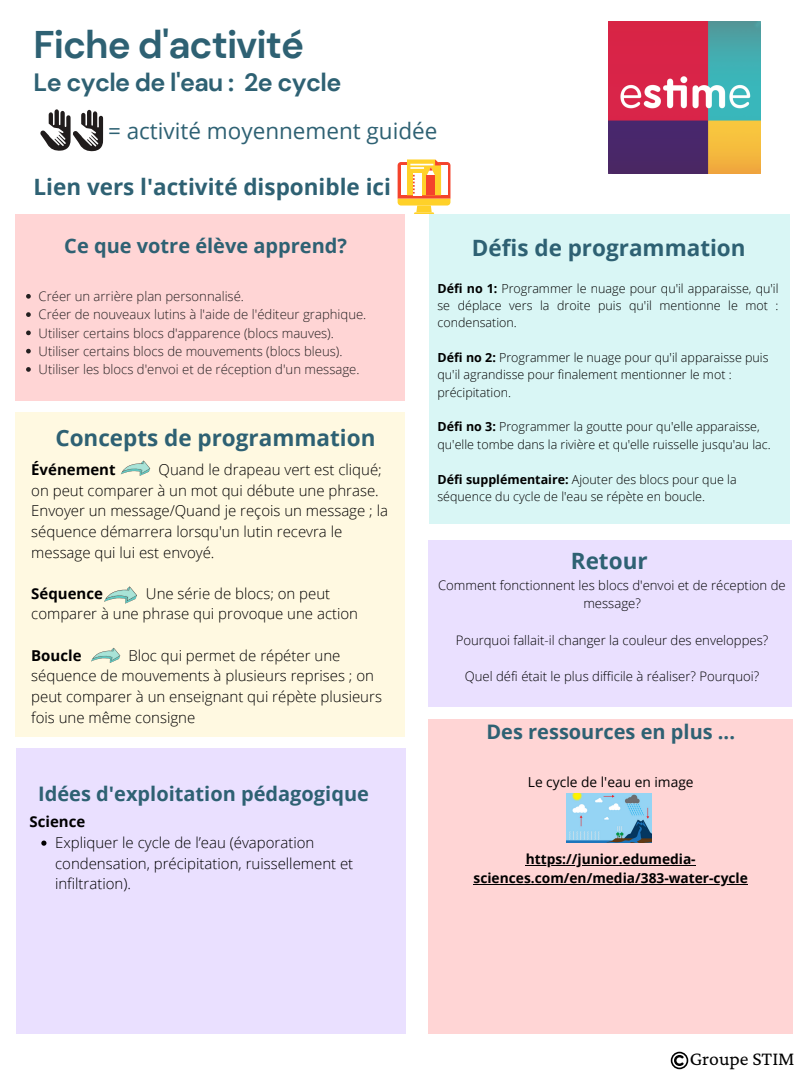
<style>
.page{position:relative;width:810px;height:1080px;background:#fff}
.page>*{position:absolute;margin:0;border:0;box-sizing:border-box;transform-origin:0 0}
.t1{font:700 38.5px "DM Sans";letter-spacing:-.025em;color:#2e6173}
.t2{font:700 25px "DM Sans";letter-spacing:-.025em;color:#2e6173}
.t3{font:700 22.5px "Open Sans";color:#2e6173}
.t4{font:22.5px "Open Sans";color:#2e6173}
.t5{font:700 20px "Open Sans";color:#2e6173}
.t6{font:19.75px "Crimson Pro";color:#000}
.t7{font:300 15px/20.6px "Open Sans";color:#000}
.t8{font:700 15px "Open Sans";color:#000}
.t9{font:700 13.75px/19.2px "Open Sans";color:#000;text-align:center}
.t10{font:13.75px "Open Sans";color:#000}
.t11{font:300 13.12px/18.2px "Open Sans";color:#231f20}
.t12{font:300 13.12px/18.2px "Open Sans";color:#000;text-align:center}
.t13{font:300 12.5px/17.4px "Open Sans";color:#000}
.s1{font-weight:700}
</style>
<div class="page">
<div style="left:428px;top:719px;width:365px;height:315px;background:#ffd5d5"></div>
<div style="left:429px;top:214px;width:361px;height:310px;background:#d9f6f5"></div>
<div style="left:15px;top:214px;width:389px;height:187px;background:#ffd5d5"></div>
<div style="left:428px;top:540px;width:364px;height:167px;background:#eae0ff"></div>
<div style="left:15px;top:412px;width:390px;height:325px;background:#fff9e1"></div>
<svg style="left:91px;top:648px;width:29px;height:15px"></svg>
<svg style="left:104px;top:586px;width:33px;height:17px"></svg>
<div style="left:16px;top:749px;width:389px;height:285px;background:#eae0ff"></div>
<img style="left:609px;top:22px;width:152px;height:151px">
<svg style="left:671px;top:1052px;width:17px;height:17px"></svg>
<svg style="left:121px;top:461px;width:29px;height:15px"></svg>
<img style="left:566px;top:793px;width:86px;height:49px">
<svg style="left:41px;top:841px;width:5px;height:5px"></svg>
<hr style="left:526px;top:865px;width:170px;height:1px;background:#000">
<hr style="left:474px;top:884px;width:274px;height:1px;background:#000">
<svg style="left:26px;top:294px;width:5px;height:5px"></svg>
<svg style="left:26px;top:312px;width:5px;height:5px"></svg>
<svg style="left:26px;top:331px;width:5px;height:4px"></svg>
<svg style="left:26px;top:349px;width:5px;height:5px"></svg>
<svg style="left:26px;top:367px;width:5px;height:5px"></svg>
<svg style="left:398px;top:159px;width:52px;height:55px"></svg>
<svg style="left:40px;top:109px;width:63px;height:43px"></svg>
<h1 class="t1" style="left:34px;top:20px;width:272px">Fiche d'activité</h1>
<h2 class="t2" style="left:34px;top:67px;width:309px">Le cycle de l'eau : 2e cycle</h2>
<h3 class="t4" style="left:108px;top:115px;width:331px">= activité moyennement guidée</h3>
<h3 class="t3" style="left:34px;top:171px;width:359px">Lien vers l'activité disponible ici</h3>
<h3 class="t5" style="left:64px;top:232px;width:284px">Ce que votre élève apprend?</h3>
<h3 class="t3" style="left:472px;top:232px;width:275px">Défis de programmation</h3>
<p class="t11" style="left:39px;top:287px;width:329px">Créer un arrière plan personnalisé.<br>Créer de nouveaux lutins à l'aide de l'éditeur graphique.<br>Utiliser certains blocs d'apparence (blocs mauves).<br>Utiliser certains blocs de mouvements (blocs bleus).<br>Utiliser les blocs d'envoi et de réception d'un message.</p>
<h3 class="t3" style="left:55px;top:422px;width:322px">Concepts de programmation</h3>
<p class="t8" style="left:31px;top:459px;width:86px">Événement</p>
<p class="t7" style="left:31px;top:459px;width:358px;text-indent:127px">Quand le drapeau vert est cliqué; on peut comparer à un mot qui débute une phrase.<br>Envoyer un message/Quand je reçois un message ; la séquence démarrera lorsqu'un lutin recevra le message qui lui est envoyé.</p>
<p class="t8" style="left:31px;top:583px;width:73px">Séquence</p>
<p class="t7" style="left:31px;top:583px;width:328px;text-indent:115px">Une série de blocs; on peut comparer à une phrase qui provoque une action</p>
<p class="t8" style="left:31px;top:645px;width:52px">Boucle</p>
<p class="t7" style="left:31px;top:645px;width:352px;text-indent:97px">Bloc qui permet de répéter une séquence de mouvements à plusieurs reprises ; on peut comparer à un enseignant qui répète plusieurs fois une même consigne</p>
<h3 class="t5" style="left:38px;top:780px;width:332px">Idées d'exploitation pédagogique</h3>
<p class="t8" style="left:30px;top:811px;width:57px">Science</p>
<p class="t7" style="left:55px;top:832px;width:300px">Expliquer le cycle de l’eau (évaporation condensation, précipitation, ruissellement et infiltration).</p>
<p class="t13" style="left:437px;top:279px;width:343px;text-align:justify"><span class="s1">Défi no 1:</span> Programmer le nuage pour qu'il apparaisse, qu'il se déplace vers la droite puis qu'il mentionne le mot : condensation.</p>
<p class="t13" style="left:437px;top:349px;width:333px"><span class="s1">Défi no 2:</span> Programmer le nuage pour qu'il apparaisse puis qu'il agrandisse pour finalement mentionner le mot : précipitation.</p>
<p class="t13" style="left:437px;top:418px;width:335px"><span class="s1">Défi no 3:</span> Programmer la goutte pour qu'elle apparaisse, qu'elle tombe dans la rivière et qu'elle ruisselle jusqu'au lac.</p>
<p class="t13" style="left:437px;top:470px;width:301px"><span class="s1">Défi supplémentaire:</span> Ajouter des blocs pour que la séquence du cycle de l'eau se répète en boucle.</p>
<h3 class="t3" style="left:571px;top:545px;width:78px">Retour</h3>
<p class="t12" style="left:438px;top:576px;width:349px">Comment fonctionnent les blocs d'envoi et de réception de message?</p>
<p class="t12" style="left:456px;top:631px;width:314px">Pourquoi fallait-il changer la couleur des enveloppes?</p>
<p class="t12" style="left:465px;top:667px;width:296px">Quel défi était le plus difficile à réaliser? Pourquoi?</p>
<h3 class="t5" style="left:486px;top:717px;width:250px">Des ressources en plus ...</h3>
<p class="t10" style="left:528px;top:772px;width:167px">Le cycle de l'eau en image</p>
<p class="t9" style="left:474px;top:849px;width:276px">https://junior.edumedia&shy;sciences.com/en/media/383-water-cycle</p>
<h3 class="t6" style="left:690px;top:1048px;width:106px">Groupe STIM</h3>
</div>
